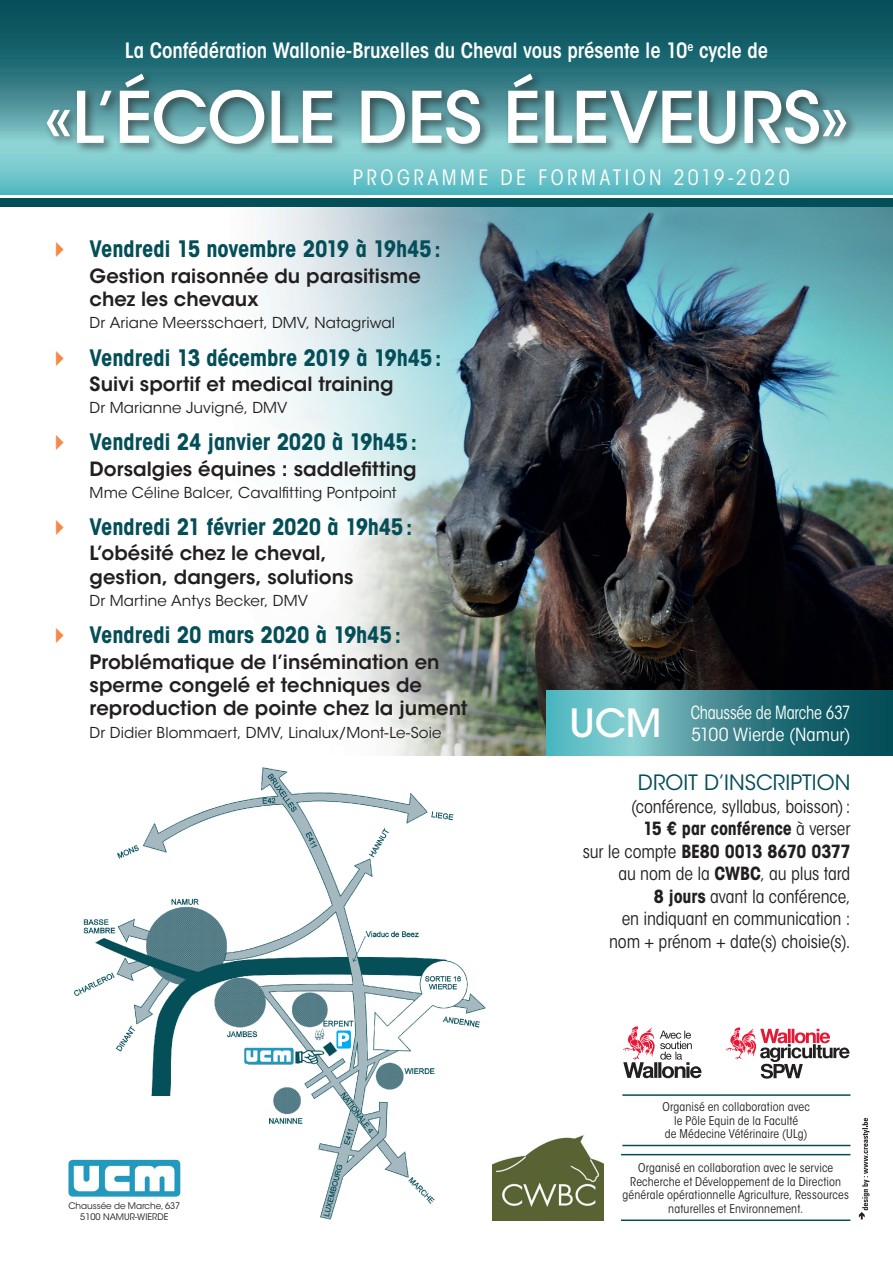
<style>
.page{position:relative;width:893px;height:1263px;background:#fff}
.page>*{position:absolute;margin:0;border:0;box-sizing:border-box;transform-origin:0 0}
.t1{font:500 70.5px "ITC Avant Garde Std";letter-spacing:-.01em;color:#fff}
.t2{font:700 condensed 22.5px "ITC Avant Garde Std";letter-spacing:-.01em;color:#044e58}
.t3{font:600 condensed 21px "ITC Avant Garde Std";letter-spacing:-.005em;color:#fff}
.t4{font:condensed 21px "ITC Avant Garde Std";letter-spacing:.165em;color:#fff}
.t5{font:21px "ITC Avant Garde Std";letter-spacing:.005em;color:#044e58}
.t6{font:600 19.5px/23.4px "ITC Avant Garde Std";color:#231f20}
.t7{font:condensed 18px/22.5px "ITC Avant Garde Std";letter-spacing:-.005em;color:#231f20;text-align:right}
.t8{font:condensed 18px/21.6px "ITC Avant Garde Std";letter-spacing:-.01em;color:#fff;text-align:right;scale:.92 1}
.t9{font:15px "ITC Avant Garde Std";letter-spacing:.005em;color:#231f20}
.t10{font:condensed 12px/13.5px "ITC Avant Garde Std";letter-spacing:.01em;color:#231f20;text-align:center}
.t11{font:9px/10.8px "ITC Avant Garde Std";color:#231f20;text-align:center}
.s1{color:#f58948}
.s2{font-weight:700}
</style>
<div class="page">
<svg style="left:0;top:0;width:893px;height:195px;background:#35838c"></svg>
<img style="left:68px;top:1160px;width:6px;height:36px">
<img style="left:74px;top:767px;width:411px;height:453px">
<svg style="left:336px;top:1030px;width:15px;height:18px"></svg>
<svg style="left:338px;top:1033px;width:11px;height:13px"></svg>
<img style="left:244px;top:1048px;width:49px;height:16px">
<svg style="left:859px;top:1118px;width:10px;height:101px"></svg>
<svg style="left:623px;top:1026px;width:78px;height:52px"></svg>
<img style="left:257px;top:207px;width:636px;height:549px">
<svg style="left:726px;top:1027px;width:123px;height:52px"></svg>
<img style="left:492px;top:1134px;width:111px;height:86px">
<hr style="left:622px;top:1094px;width:228px;height:2px;background:#044e58">
<hr style="left:622px;top:1145px;width:228px;height:1px;background:#044e58">
<hr style="left:621px;top:1154px;width:229px;height:1px;background:#044e58">
<hr style="left:621px;top:1219px;width:229px;height:2px;background:#044e58">
<div style="left:44px;top:70px;width:814px;height:86px;background:#231f20;opacity:.6"></div>
<svg style="left:547px;top:690px;width:346px;height:66px;background:#438e96"></svg>
<div style="left:0;top:199px;width:893px;height:8px;background:#044e58"></div>
<p class="t3" style="left:125px;top:37px;width:645px">La Confédération Wallonie-Bruxelles du Cheval vous présente le 10<sup>e</sup> cycle de</p>
<h1 class="t1" style="left:44px;top:74px;width:806px">«L’ÉCOLE DES ÉLEVEURS»</h1>
<p class="t4" style="left:353px;top:165px;width:438px">PROGRAMME DE FORMATION 2019-2020</p>
<p class="t2" style="left:47px;top:235px;width:395px"><span class="s1">✔</span> Vendredi 15 novembre 2019 à 19h45:</p>
<p class="t6" style="left:90px;top:264px;width:333px">Gestion raisonnée du parasitisme chez les chevaux</p>
<p class="t9" style="left:90px;top:314px;width:307px">Dr Ariane Meersschaert, DMV, Natagriwal</p>
<p class="t2" style="left:47px;top:343px;width:396px"><span class="s1">✔</span> Vendredi 13 décembre 2019 à 19h45:</p>
<p class="t6" style="left:90px;top:372px;width:305px">Suivi sportif et medical training</p>
<p class="t9" style="left:90px;top:399px;width:199px">Dr Marianne Juvigné, DMV</p>
<p class="t2" style="left:47px;top:428px;width:371px"><span class="s1">✔</span> Vendredi 24 janvier 2020 à 19h45:</p>
<p class="t6" style="left:90px;top:457px;width:328px">Dorsalgies équines : saddlefitting</p>
<p class="t9" style="left:90px;top:483px;width:308px">Mme Céline Balcer, Cavalfitting Pontpoint</p>
<p class="t2" style="left:47px;top:513px;width:367px"><span class="s1">✔</span> Vendredi 21 février 2020 à 19h45:</p>
<p class="t6" style="left:90px;top:542px;width:265px">L’obésité chez le cheval, gestion, dangers, solutions</p>
<p class="t9" style="left:90px;top:592px;width:220px">Dr Martine Antys Becker, DMV</p>
<p class="t2" style="left:47px;top:621px;width:355px"><span class="s1">✔</span> Vendredi 20 mars 2020 à 19h45:</p>
<p class="t6" style="left:90px;top:650px;width:379px">Problématique de l’insémination en sperme congelé et techniques de reproduction de pointe chez la jument</p>
<p class="t9" style="left:90px;top:723px;width:353px">Dr Didier Blommaert, DMV, Linalux/Mont-Le-Soie</p>
<p class="t11" style="left:68px;top:1201px;width:113px">Chaussée de Marche, 637<br>5100 NAMUR-WIERDE</p>
<p class="t8" style="left:570px;top:702px;width:307px">Chaussée de Marche 637<br><sup>UCM</sup> 5100 Wierde (Namur)</p>
<p class="t5" style="left:638px;top:770px;width:214px">DROIT D’INSCRIPTION</p>
<p class="t7" style="left:583px;top:795px;width:269px">(conférence, syllabus, boisson):<br><span class="s2">15 € par conférence</span> à verser<br>sur le compte <span class="s2">BE80 0013 8670 0377 </span>au nom de la <span class="s2">CWBC</span>, au plus tard<br><span class="s2">8 jours</span> avant la conférence,<br>en indiquant en communication :<br>nom + prénom + date(s) choisie(s).</p>
<p class="t10" style="left:662px;top:1100px;width:149px">Organisé en collaboration avec le Pôle Equin de la Faculté<br>de Médecine Vétérinaire (ULg)</p>
<p class="t10" style="left:623px;top:1161px;width:228px">Organisé en collaboration avec le service Recherche et Développement de la Direction générale opérationnelle Agriculture, Ressources naturelles et Environnement.</p>
</div>
